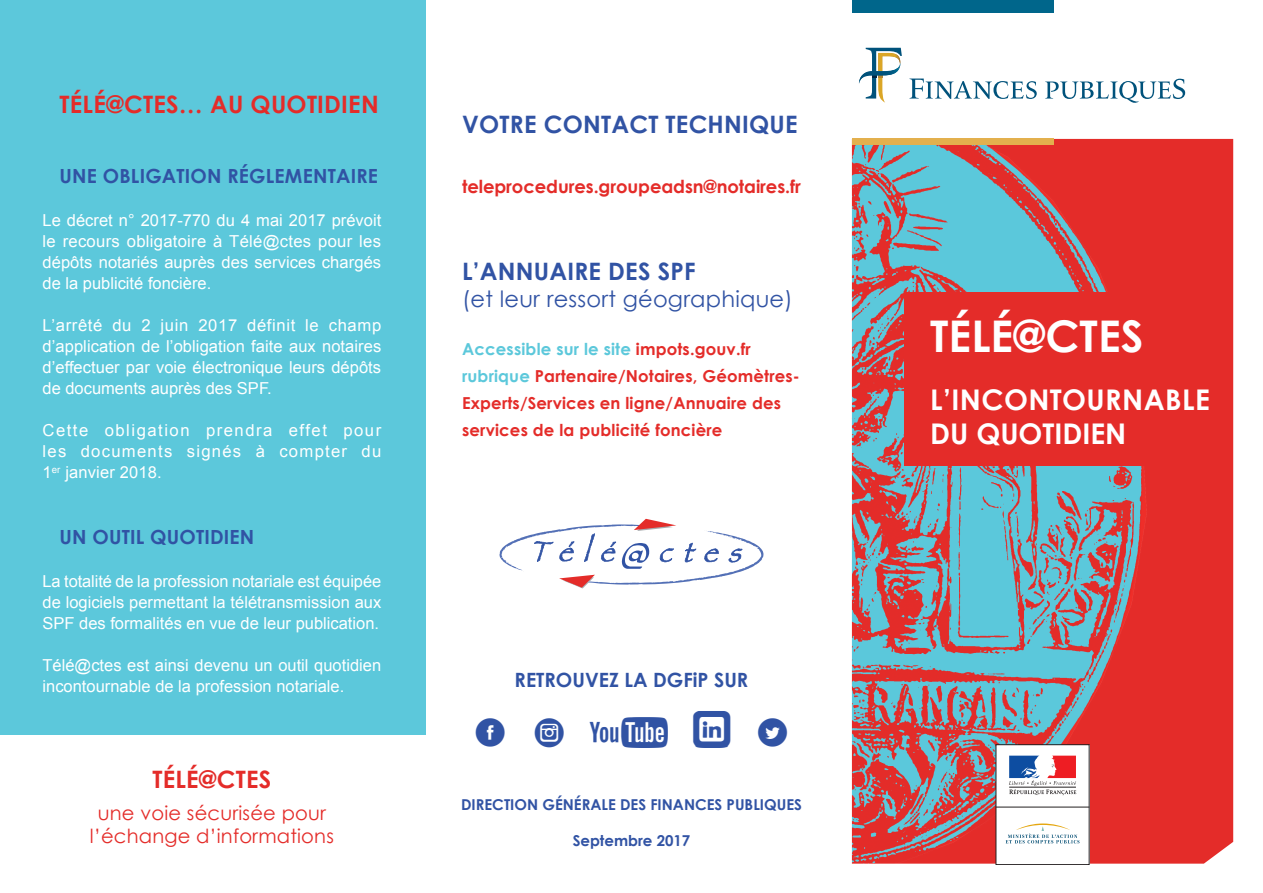
<style>
.page{position:relative;width:1263px;height:893px;background:#fff}
.page>*{position:absolute;margin:0;border:0;box-sizing:border-box;transform-origin:0 0}
.t1{font:44.25px "socialtype";color:#3153a4}
.t2{font:700 43.65px "Century Gothic";color:#fff}
.t3{font:700 28.5px/34.2px "Century Gothic";letter-spacing:.015em;color:#fff}
.t4{font:700 24px "Century Gothic";letter-spacing:.01em;color:#3153a4}
.t5{font:700 24px "Century Gothic";letter-spacing:.01em;color:#e42c29}
.t6{font:22.5px "Century Gothic";letter-spacing:.01em;color:#3153a4}
.t7{font:700 19.65px "Century Gothic";color:#3153a4}
.t8{font:19.5px/23.4px "Century Gothic";letter-spacing:.01em;color:#e42c29;text-align:center}
.t9{font:700 19.5px "Century Gothic";letter-spacing:.01em;color:#3153a4}
.t10{font:700 18px "Century Gothic";letter-spacing:-.005em;color:#e42c29}
.t11{font:16.5px/21px "Arial";color:#fff;text-align:justify}
.t12{font:700 16.5px/27px "Century Gothic";letter-spacing:.01em;color:#e42c29}
.t13{font:700 15px "Century Gothic";color:#3153a4}
.s1{color:#5cc8db}
.s2{font-family:"Sociallogostfb";font-size:36.9px}
.s3{font-family:"Sociallogostfb"}
</style>
<div class="page">
<img style="left:852px;top:139px;width:381px;height:725px">
<div style="left:852px;top:0;width:201px;height:13px;background:#00668b"></div>
<div style="left:852px;top:139px;width:201px;height:6px;background:#e3b04e"></div>
<svg style="left:859px;top:48px;width:43px;height:55px"></svg>
<svg style="left:909px;top:79px;width:128px;height:20px"></svg>
<svg style="left:1045px;top:79px;width:140px;height:24px"></svg>
<div style="left:0;top:0;width:426px;height:734px;background:#5cc8db"></div>
<div style="left:905px;top:292px;width:305px;height:174px;background:#e42c29"></div>
<svg style="left:499px;top:519px;width:264px;height:69px"></svg>
<div style="left:996px;top:745px;width:93px;height:119px;background:#fff"></div>
<hr style="left:996px;top:807px;width:93px;height:1px;background:#231f20">
<svg style="left:1006px;top:823px;width:73px;height:20px"></svg>
<svg style="left:1009px;top:756px;width:67px;height:39px"></svg>
<h3 class="t5" style="left:60px;top:86px;width:321px">TÉLÉ@CTES… AU QUOTIDIEN</h3>
<p class="t9" style="left:60px;top:161px;width:320px">UNE OBLIGATION RÉGLEMENTAIRE</p>
<p class="t11" style="left:43px;top:209px;width:340px">Le décret n° 2017-770 du 4 mai 2017 prévoit le recours obligatoire à Télé@ctes pour les dépôts notariés auprès des services chargés de la publicité foncière.</p>
<p class="t11" style="left:43px;top:315px;width:340px">L’arrêté du 2 juin 2017 définit le champ d’application de l’obligation faite aux notaires d’effectuer par voie électronique leurs dépôts de documents auprès des SPF.</p>
<p class="t11" style="left:43px;top:420px;width:340px">Cette obligation prendra effet pour les documents signés à compter du 1<sup>er</sup> janvier 2018.</p>
<p class="t9" style="left:60px;top:522px;width:196px">UN OUTIL QUOTIDIEN</p>
<p class="t11" style="left:43px;top:570px;width:340px">La totalité de la profession notariale est équipée de logiciels permettant la télétransmission aux SPF des formalités en vue de leur publication.</p>
<p class="t11" style="left:43px;top:655px;width:340px">Télé@ctes est ainsi devenu un outil quotidien incontournable de la profession notariale.</p>
<h3 class="t5" style="left:152px;top:761px;width:121px">TÉLÉ@CTES</h3>
<p class="t8" style="left:90px;top:800px;width:245px">une voie sécurisée pour l’échange d’informations</p>
<h3 class="t4" style="left:462px;top:106px;width:337px">VOTRE CONTACT TECHNIQUE</h3>
<p class="t10" style="left:462px;top:173px;width:340px">teleprocedures.groupeadsn@notaires.fr</p>
<h3 class="t4" style="left:462px;top:253px;width:235px">L’ANNUAIRE DES SPF</h3>
<h3 class="t6" style="left:462px;top:283px;width:332px">(et leur ressort géographique)</h3>
<p class="t12" style="left:462px;top:335px;width:339px"><span class="s1">Accessible sur le site</span> impots.gouv.fr <span class="s1">rubrique</span> Partenaire/Notaires, Géomètres-Experts/Services en ligne/Annuaire des services de la publicité foncière</p>
<p class="t7" style="left:515px;top:665px;width:235px">RETROUVEZ LA DGFiP SUR</p>
<h1 class="t1" style="left:472px;top:707px;width:320px">B V <span class="s2">B</span> <span class="s3">1</span> A</h1>
<p class="t13" style="left:461px;top:793px;width:342px">DIRECTION GÉNÉRALE DES FINANCES PUBLIQUES</p>
<p class="t13" style="left:573px;top:829px;width:119px">Septembre 2017</p>
<h2 class="t2" style="left:930px;top:303px;width:215px">TÉLÉ@CTES</h2>
<h3 class="t3" style="left:930px;top:381px;width:281px">L’INCONTOURNABLE<br>DU QUOTIDIEN</h3>
</div>
